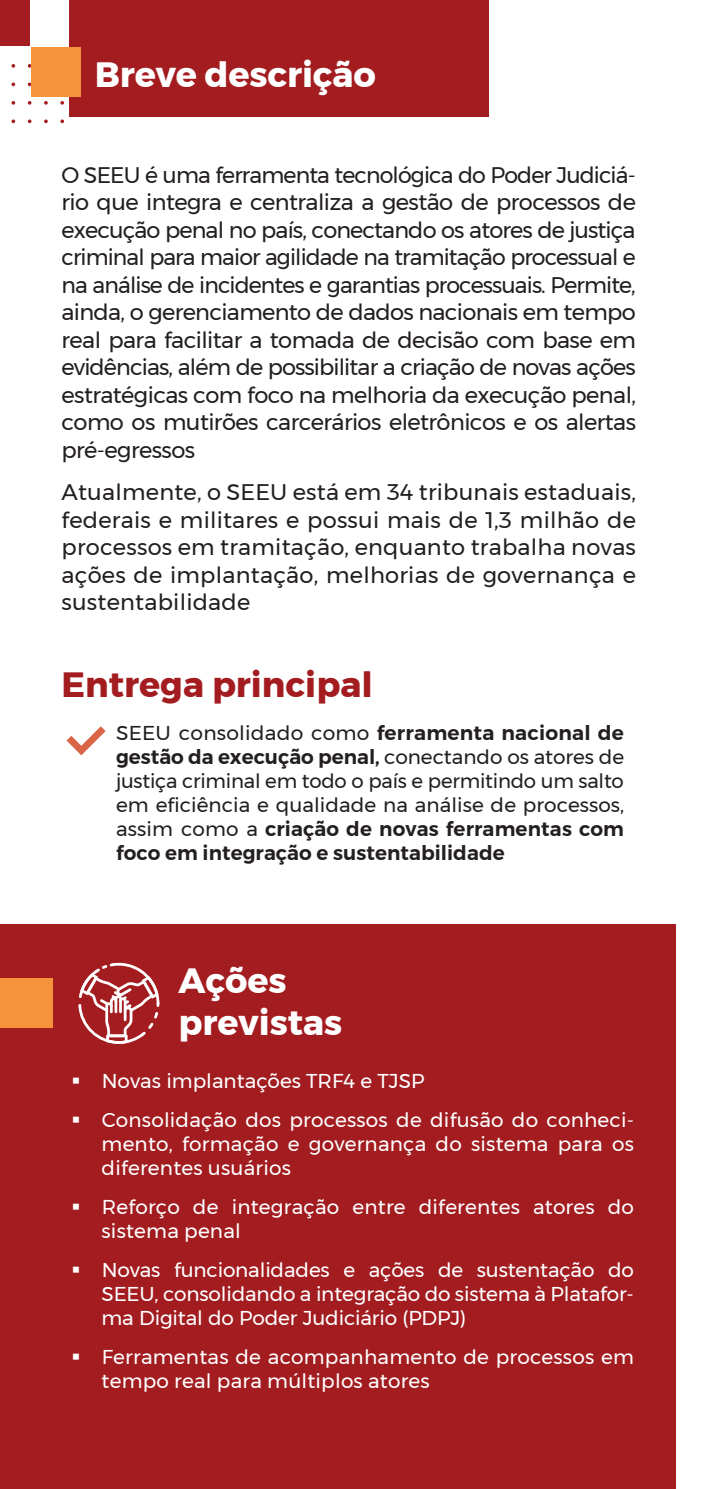
<style>
.page{position:relative;width:704px;height:1489px;background:#fff}
.page>*{position:absolute;margin:0;border:0;box-sizing:border-box;transform-origin:0 0}
.t1{font:700 35px/42px "Montserrat";color:#fff}
.t2{font:700 35px "Montserrat";color:#a21c20}
.t3{font:22.5px/27.5px "Montserrat";letter-spacing:-.005em;color:#231f20;text-align:justify}
.t4{font:20px/24px "Montserrat";letter-spacing:.01em;color:#fff;text-align:justify}
.t5{font:20px/24px "Montserrat";letter-spacing:.005em;color:#231f20;text-align:justify}
.s1{font-weight:600}
</style>
<div class="page">
<div style="left:0;top:924px;width:674px;height:564px;background:#a21c20"></div>
<div style="left:69px;top:0;width:419px;height:117px;background:#a21c20"></div>
<svg style="left:12px;top:119px;width:3px;height:4px"></svg>
<svg style="left:12px;top:101px;width:3px;height:4px"></svg>
<svg style="left:12px;top:82px;width:3px;height:4px"></svg>
<svg style="left:12px;top:64px;width:3px;height:4px"></svg>
<svg style="left:28px;top:119px;width:3px;height:4px"></svg>
<svg style="left:28px;top:101px;width:3px;height:4px"></svg>
<svg style="left:28px;top:82px;width:3px;height:4px"></svg>
<svg style="left:28px;top:64px;width:3px;height:4px"></svg>
<svg style="left:44px;top:119px;width:4px;height:4px"></svg>
<svg style="left:44px;top:101px;width:4px;height:4px"></svg>
<svg style="left:60px;top:119px;width:4px;height:4px"></svg>
<svg style="left:60px;top:101px;width:4px;height:4px"></svg>
<div style="left:0;top:0;width:30px;height:46px;background:#a21c20"></div>
<div style="left:31px;top:47px;width:50px;height:50px;background:#f6923b"></div>
<svg style="left:78px;top:962px;width:81px;height:81px"></svg>
<div style="left:0;top:978px;width:53px;height:50px;background:#f6923b"></div>
<svg style="left:66px;top:726px;width:40px;height:29px"></svg>
<h1 class="t1" style="left:95px;top:54px;width:283px">Breve descrição</h1>
<p class="t3" style="left:61px;top:160px;width:576px">O SEEU é uma ferramenta tecnológica do Poder Judiciá&shy;rio que integra e centraliza a gestão de processos de execução penal no país, conectando os atores de justiça criminal para maior agilidade na tramitação processual e na análise de incidentes e garantias processuais. Permite, ainda, o gerenciamento de dados nacionais em tempo real para facilitar a tomada de decisão com base em evidências, além de possibilitar a criação de novas ações estratégicas com foco na melhoria da execução penal, como os mutirões carcerários eletrônicos e os alertas pré-egressos</p>
<p class="t3" style="left:61px;top:478px;width:576px">Atualmente, o SEEU está em 34 tribunais estaduais, federais e militares e possui mais de 1,3 milhão de processos em tramitação, enquanto trabalha novas ações de implantação, melhorias de governança e sustentabilidade</p>
<h1 class="t2" style="left:61px;top:656px;width:313px">Entrega principal</h1>
<p class="t5" style="left:116px;top:720px;width:509px">SEEU consolidado como <span class="s1">ferramenta nacional de gestão da execução penal,</span> conectando os atores de justiça criminal em todo o país e permitindo um salto em eficiência e qualidade na análise de processos, assim como a <span class="s1">criação de novas ferramentas com foco em integração e sustentabilidade</span></p>
<h1 class="t1" style="left:178px;top:959px;width:165px">Ações previstas</h1>
<p class="t4" style="left:71px;top:1068px;width:354px">▪ Novas implantações TRF4 e TJSP</p>
<p class="t4" style="left:101px;top:1107px;width:534px;text-indent:-30px">▪ Consolidação dos processos de difusão do conheci&shy;mento, formação e governança do sistema para os diferentes usuários</p>
<p class="t4" style="left:101px;top:1194px;width:534px;text-indent:-30px">▪ Reforço de integração entre diferentes atores do sistema penal</p>
<p class="t4" style="left:101px;top:1257px;width:533px;text-indent:-30px">▪ Novas funcionalidades e ações de sustentação do SEEU, consolidando a integração do sistema à Platafor&shy;ma Digital do Poder Judiciário (PDPJ)</p>
<p class="t4" style="left:101px;top:1344px;width:533px;text-indent:-30px">▪ Ferramentas de acompanhamento de processos em tempo real para múltiplos atores</p>
</div>
